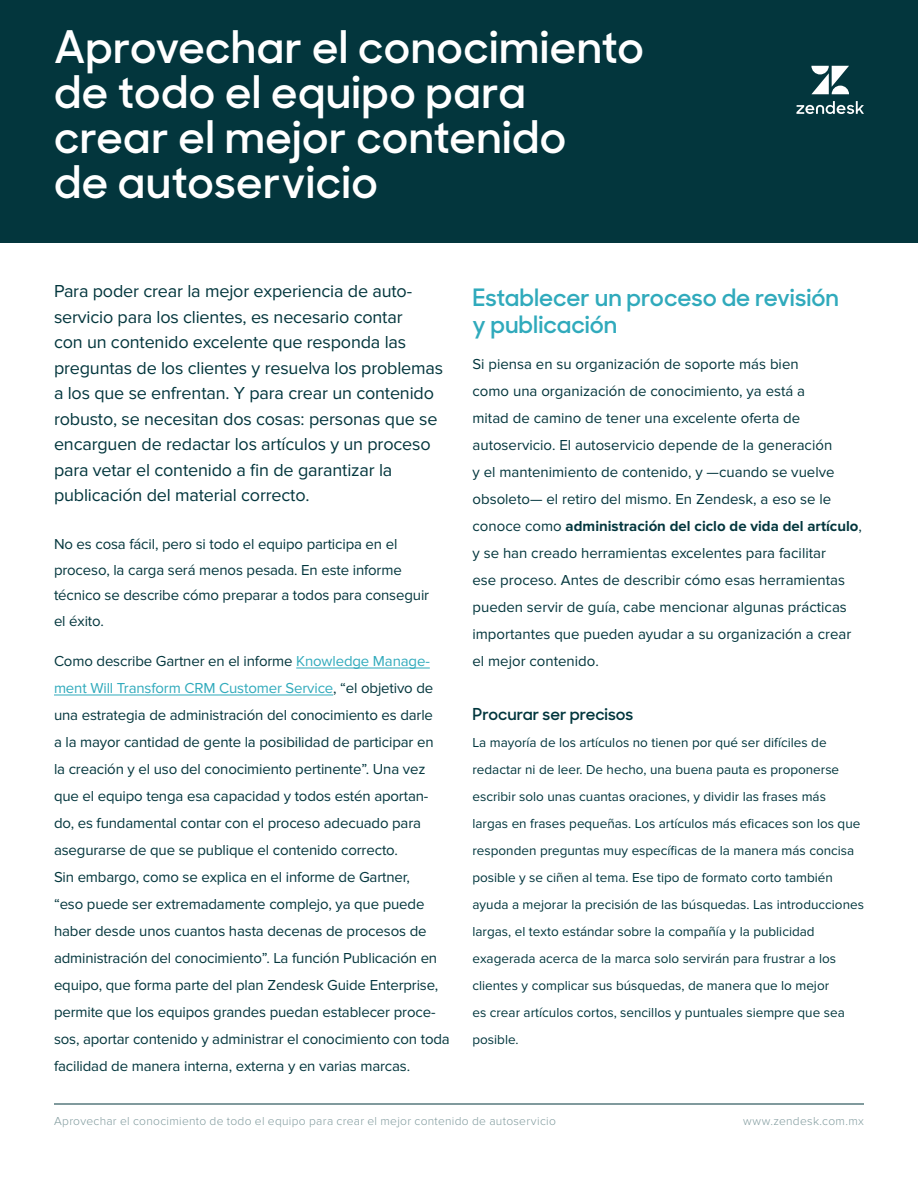
<style>
.page{position:relative;width:918px;height:1188px;background:#fff}
.page>*{position:absolute;margin:0;border:0;box-sizing:border-box;transform-origin:0 0}
.t1{font:600 45px/45px "Sharp Sans No 1";letter-spacing:.01em;color:#fff}
.t2{font:600 24px/27px "Sharp Sans No 1";color:#30aabc}
.t3{font:18px/25.5px "Proxima Nova";letter-spacing:-.01em;color:#03363d}
.t4{font:600 16.5px "Sharp Sans No 1";color:#00363d}
.t5{font:15px/27px "Proxima Nova";letter-spacing:-.01em;color:#03363d}
.t6{font:13.5px/27px "Proxima Nova";color:#00363d}
.t7{font:300 12px "Proxima Nova";letter-spacing:.025em;color:#819b9e}
.s1{color:#30aabc}
.s2{font-weight:700}
</style>
<div class="page">
<hr style="left:54px;top:1104px;width:810px;height:1px;background:#03363d">
<div style="left:0;top:0;width:918px;height:243px;background:#03363d"></div>
<svg style="left:811px;top:66px;width:38px;height:28px"></svg>
<svg style="left:796px;top:101px;width:68px;height:13px"></svg>
<hr style="left:296px;top:668px;width:134px;height:1px;background:#30aabc">
<hr style="left:54px;top:695px;width:279px;height:1px;background:#30aabc">
<h1 class="t1" style="left:54px;top:21px;width:591px">Aprovechar el conocimiento de todo el equipo para crear el mejor contenido<br>de autoservicio</h1>
<p class="t3" style="left:54px;top:279px;width:391px">Para poder crear la mejor experiencia de auto&shy;servicio para los clientes, es necesario contar<br>con un contenido excelente que responda las preguntas de los clientes y resuelva los problemas a los que se enfrentan. Y para crear un contenido robusto, se necesitan dos cosas: personas que se encarguen de redactar los artículos y un proceso para vetar el contenido a fin de garantizar la publicación del material correcto.</p>
<p class="t5" style="left:54px;top:531px;width:377px;line-height:25.5px">No es cosa fácil, pero si todo el equipo participa en el proceso, la carga será menos pesada. En este informe técnico se describe cómo preparar a todos para conseguir el éxito.</p>
<p class="t5" style="left:54px;top:648px;width:397px">Como describe Gartner en el informe <span class="s1">Knowledge Manage&shy;ment Will Transform CRM Customer Service</span>, “el objetivo de una estrategia de administración del conocimiento es darle<br>a la mayor cantidad de gente la posibilidad de participar en<br>la creación y el uso del conocimiento pertinente”. Una vez que el equipo tenga esa capacidad y todos estén aportan&shy;do, es fundamental contar con el proceso adecuado para asegurarse de que se publique el contenido correcto.<br>Sin embargo, como se explica en el informe de Gartner,<br>“eso puede ser extremadamente complejo, ya que puede haber desde unos cuantos hasta decenas de procesos de administración del conocimiento”. La función Publicación en equipo, que forma parte del plan Zendesk Guide Enterprise, permite que los equipos grandes puedan establecer proce&shy;sos, aportar contenido y administrar el conocimiento con toda facilidad de manera interna, externa y en varias marcas.</p>
<h2 class="t2" style="left:472px;top:282px;width:368px">Establecer un proceso de revisión y publicación</h2>
<p class="t5" style="left:472px;top:351px;width:391px">Si piensa en su organización de soporte más bien<br>como una organización de conocimiento, ya está a<br>mitad de camino de tener una excelente oferta de autoservicio. El autoservicio depende de la generación<br>y el mantenimiento de contenido, y —cuando se vuelve obsoleto— el retiro del mismo. En Zendesk, a eso se le conoce como <span class="s2">administración del ciclo de vida del artículo</span>, y se han creado herramientas excelentes para facilitar<br>ese proceso. Antes de describir cómo esas herramientas pueden servir de guía, cabe mencionar algunas prácticas importantes que pueden ayudar a su organización a crear el mejor contenido.</p>
<p class="t4" style="left:472px;top:701px;width:162px">Procurar ser precisos</p>
<p class="t6" style="left:472px;top:729px;width:393px">La mayoría de los artículos no tienen por qué ser difíciles de redactar ni de leer. De hecho, una buena pauta es proponerse escribir solo unas cuantas oraciones, y dividir las frases más largas en frases pequeñas. Los artículos más eficaces son los que responden preguntas muy específicas de la manera más concisa posible y se ciñen al tema. Ese tipo de formato corto también ayuda a mejorar la precisión de las búsquedas. Las introducciones largas, el texto estándar sobre la compañía y la publicidad exagerada acerca de la marca solo servirán para frustrar a los clientes y complicar sus búsquedas, de manera que lo mejor<br>es crear artículos cortos, sencillos y puntuales siempre que sea posible.</p>
<p class="t7" style="left:54px;top:1114px;width:503px">Aprovechar el conocimiento de todo el equipo para crear el mejor contenido de autoservicio</p>
<p class="t7" style="left:743px;top:1114px;width:122px">www.zendesk.com.mx</p>
</div>
